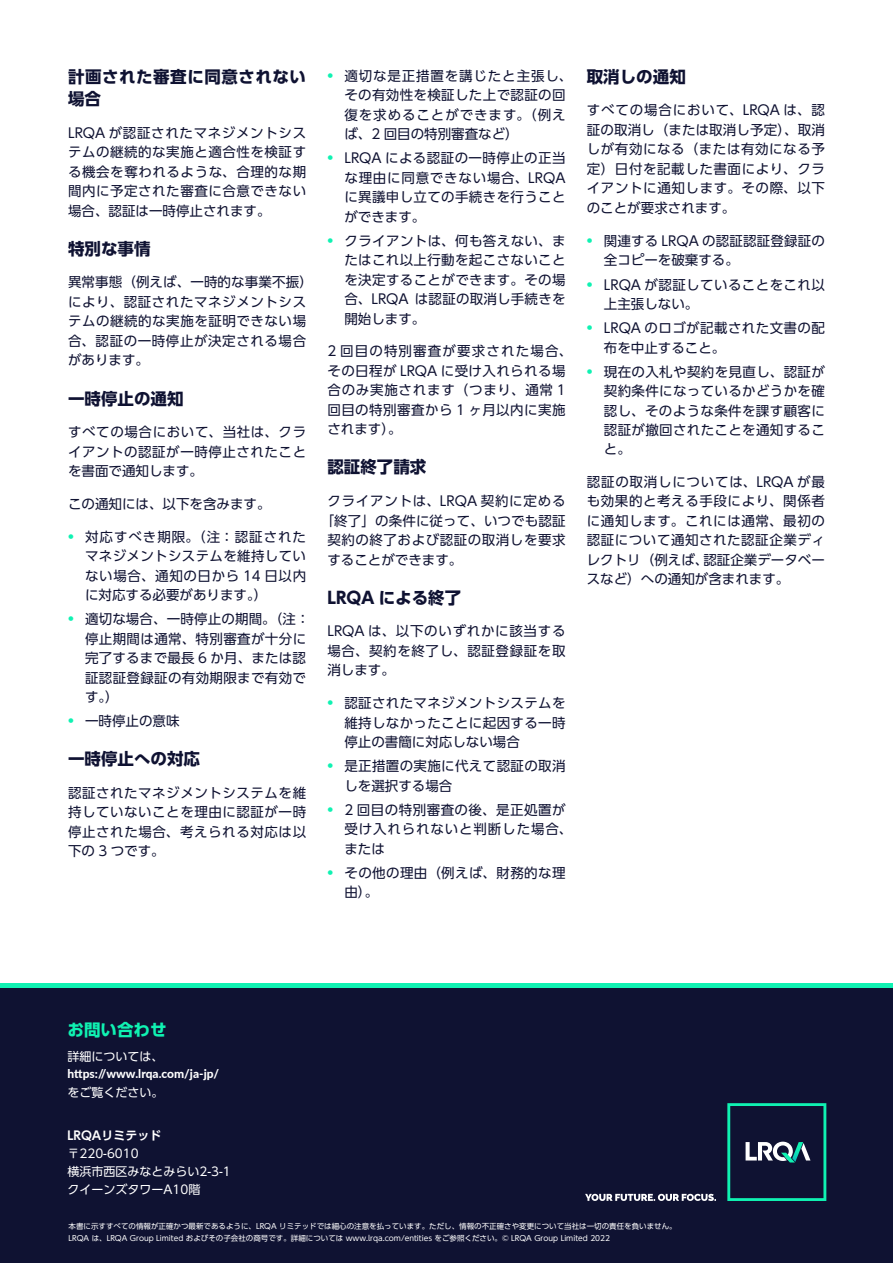
<style>
.page{position:relative;width:893px;height:1263px;background:#fff}
.page>*{position:absolute;margin:0;border:0;box-sizing:border-box;transform-origin:0 0}
.t1{font:700 16.5px "UD Shin Go Pro";color:#0f1232}
.t2{font:700 16.5px/22.5px "UD Shin Go Pro";letter-spacing:.035em;color:#0f1232}
.t3{font:700 16.5px "UD Shin Go Pro";color:#0ff2b2}
.t4{font:13.5px/19.5px "UD Shin Go Pro";letter-spacing:.025em;color:#0f1232;text-align:justify}
.t5{font:13.5px/19.5px "UD Shin Go Pro";letter-spacing:.065em;color:#0f1232}
.t6{font:13.5px/19.5px "UD Shin Go Pro";letter-spacing:.05em;color:#0f1232}
.t7{font:13.5px "UD Shin Go Pro";color:#0f1232}
.t8{font:13.5px/19.5px "UD Shin Go Pro";letter-spacing:.005em;color:#0f1232}
.t9{font:13.5px "UD Shin Go Pro";letter-spacing:.055em;color:#0f1232}
.t10{font:12px/18px "UD Shin Go Pro";color:#fff}
.t11{font:800 12px "Lato";color:#fff}
.t12{font:700 12px "UD Shin Go Pro De";color:#fff}
.t13{font:7.5px/12px "UD Shin Go Pro";color:#fff}
.s1{font-weight:700;color:#0ff2b2}
</style>
<div class="page">
<div style="left:0;top:988px;width:893px;height:275px;background:#0f1232"></div>
<div style="left:0;top:983px;width:893px;height:5px;background:#0ff2b2"></div>
<svg style="left:585px;top:1194px;width:131px;height:7px"></svg>
<svg style="left:727px;top:1103px;width:99px;height:98px"></svg>
<p class="t2" style="left:68px;top:65px;width:240px">計画された審査に同意されない場合</p>
<p class="t4" style="left:68px;top:122px;width:240px">LRQA が認証されたマネジメントシステムの継続的な実施と適合性を検証する機会を奪われるような、合理的な期間内に予定された審査に合意できない場合、認証は一時停止されます。</p>
<p class="t1" style="left:68px;top:235px;width:84px">特別な事情</p>
<p class="t4" style="left:68px;top:272px;width:246px;text-align:left">異常事態（例えば、一時的な事業不振）により、認証されたマネジメントシステムの継続的な実施を証明できない場合、認証の一時停止が決定される場合があります。</p>
<p class="t1" style="left:68px;top:385px;width:117px">一時停止の通知</p>
<p class="t4" style="left:68px;top:422px;width:240px">すべての場合において、当社は、クライアントの認証が一時停止されたことを書面で通知します。</p>
<p class="t7" style="left:68px;top:492px;width:204px">この通知には、以下を含みます。</p>
<p class="t4" style="left:85px;top:526px;width:223px;text-indent:-17px"><span class="s1">•</span> 対応すべき期限。（注：認証されたマネジメントシステムを維持していない場合、通知の日から 14 日以内に対応する必要があります。）</p>
<p class="t4" style="left:85px;top:609px;width:226px;text-align:left;text-indent:-17px"><span class="s1">•</span> 適切な場合、一時停止の期間。（注：停止期間は通常、特別審査が十分に完了するまで最長 6 か月、または認証認証登録証の有効期限まで有効です。）</p>
<p class="t7" style="left:68px;top:710px;width:113px"><span class="s1">•</span> 一時停止の意味</p>
<p class="t1" style="left:68px;top:745px;width:134px">一時停止への対応</p>
<p class="t4" style="left:68px;top:782px;width:240px">認証されたマネジメントシステムを維持していないことを理由に認証が一時停止された場合、考えられる対応は以下の 3 つです。</p>
<p class="t5" style="left:344px;top:66px;width:229px;text-indent:-17px"><span class="s1">•</span> 適切な是正措置を講じたと主張し、その有効性を検証した上で認証の回復を求めることができます。（例えば、2 回目の特別審査など）</p>
<p class="t4" style="left:344px;top:148px;width:223px;text-indent:-17px"><span class="s1">•</span> LRQA による認証の一時停止の正当な理由に同意できない場合、LRQAに異議申し立ての手続きを行うことができます。</p>
<p class="t4" style="left:344px;top:231px;width:223px;text-indent:-17px"><span class="s1">•</span> クライアントは、何も答えない、またはこれ以上行動を起こさないことを決定することができます。その場合、LRQA は認証の取消し手続きを開始します。</p>
<p class="t4" style="left:327px;top:341px;width:246px;text-align:left">2 回目の特別審査が要求された場合、その日程が LRQA に受け入れられる場合のみ実施されます（つまり、通常 1回目の特別審査から 1 ヶ月以内に実施されます）。</p>
<p class="t1" style="left:327px;top:454px;width:100px">認証終了請求</p>
<p class="t9" style="left:327px;top:490px;width:240px">クライアントは、LRQA 契約に定める</p>
<p class="t4" style="left:321px;top:510px;width:246px">「終了」の条件に従って、いつでも認証</p>
<p class="t4" style="left:327px;top:530px;width:240px">契約の終了および認証の取消しを要求</p>
<p class="t7" style="left:327px;top:548px;width:136px">することができます。</p>
<p class="t1" style="left:327px;top:584px;width:135px">LRQA による終了</p>
<p class="t4" style="left:327px;top:621px;width:240px">LRQA は、以下のいずれかに該当する場合、契約を終了し、認証登録証を取消します。</p>
<p class="t4" style="left:344px;top:693px;width:223px;text-indent:-17px"><span class="s1">•</span> 認証されたマネジメントシステムを維持しなかったことに起因する一時停止の書簡に対応しない場合</p>
<p class="t4" style="left:344px;top:756px;width:223px;text-indent:-17px"><span class="s1">•</span> 是正措置の実施に代えて認証の取消しを選択する場合</p>
<p class="t6" style="left:344px;top:799px;width:229px;text-indent:-17px"><span class="s1">•</span> 2 回目の特別審査の後、是正処置が受け入れられないと判断した場合、または</p>
<p class="t4" style="left:344px;top:862px;width:223px;text-indent:-17px"><span class="s1">•</span> その他の理由（例えば、財務的な理由）。</p>
<p class="t1" style="left:587px;top:63px;width:100px">取消しの通知</p>
<p class="t4" style="left:587px;top:100px;width:240px">すべての場合において、LRQA は、認証の取消し（または取消し予定）、取消しが有効になる（または有効になる予定）日付を記載した書面により、クライアントに通知します。その際、以下のことが要求されます。</p>
<p class="t8" style="left:604px;top:231px;width:223px;text-indent:-17px"><span class="s1">•</span> 関連する LRQA の認証認証登録証の全コピーを破棄する。</p>
<p class="t4" style="left:604px;top:274px;width:223px;text-indent:-17px"><span class="s1">•</span> LRQA が認証していることをこれ以上主張しない。</p>
<p class="t4" style="left:604px;top:318px;width:223px;text-indent:-17px"><span class="s1">•</span> LRQA のロゴが記載された文書の配布を中止すること。</p>
<p class="t4" style="left:604px;top:361px;width:223px;text-indent:-17px"><span class="s1">•</span> 現在の入札や契約を見直し、認証が契約条件になっているかどうかを確認し、そのような条件を課す顧客に認証が撤回されたことを通知すること。</p>
<p class="t4" style="left:587px;top:471px;width:240px">認証の取消しについては、LRQA が最も効果的と考える手段により、関係者に通知します。これには通常、最初の認証について通知された認証企業ディレクトリ（例えば、認証企業データベースなど）への通知が含まれます。</p>
<p class="t3" style="left:68px;top:1016px;width:100px">お問い合わせ</p>
<p class="t10" style="left:68px;top:1047px;width:97px">詳細については、</p>
<p class="t11" style="left:68px;top:1065px;width:153px">https://www.lrqa.com/ja-jp/</p>
<p class="t10" style="left:68px;top:1083px;width:97px">をご覧ください。</p>
<p class="t12" style="left:68px;top:1125px;width:95px">LRQAリミテッド</p>
<p class="t10" style="left:68px;top:1143px;width:165px">〒220-6010<br>横浜市西区みなとみらい2-3-1クイーンズタワーA10階</p>
<p class="t13" style="left:68px;top:1219px;width:610px">本書に示すすべての情報が正確かつ最新であるように、LRQA リミテッドでは細心の注意を払っています。ただし、情報の不正確さや変更について当社は一切の責任を負いません。<br>LRQA は、LRQA Group Limited およびその子会社の商号です。詳細については www.lrqa.com/entities をご参照ください。© LRQA Group Limited 2022</p>
</div>
